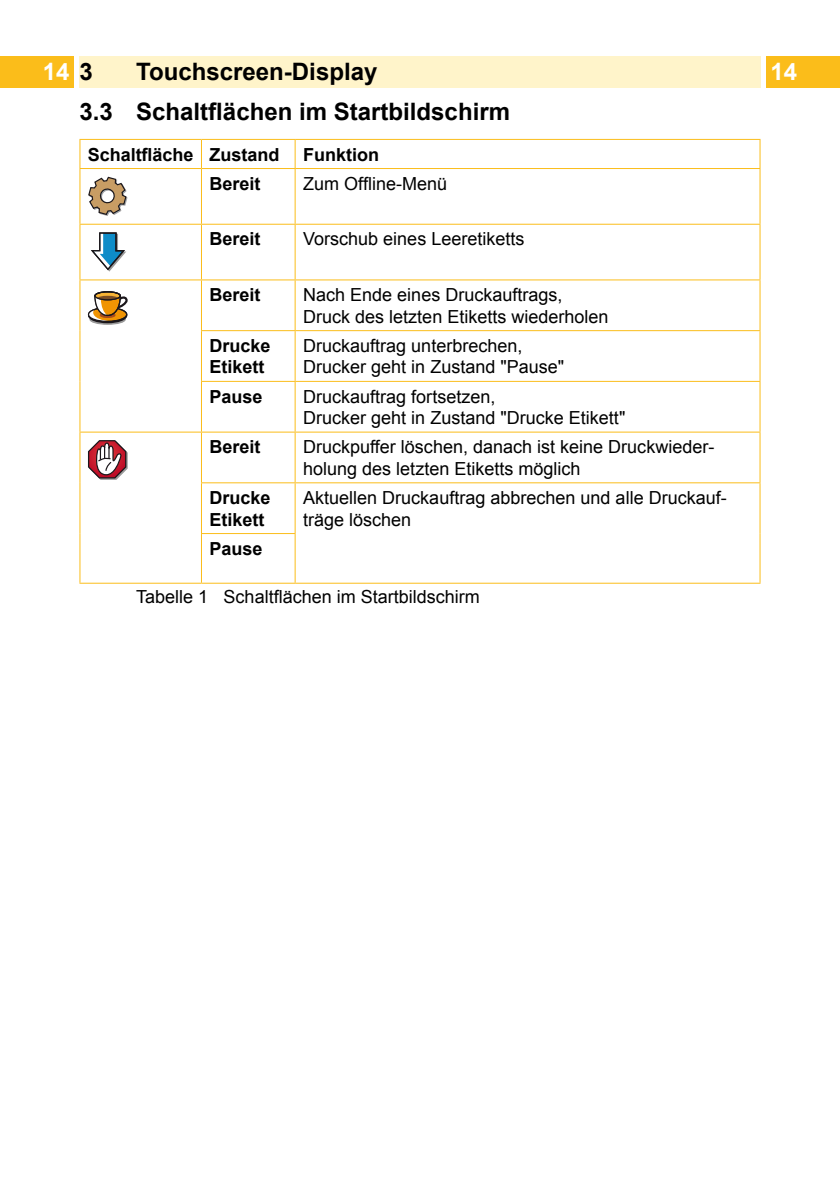
<style>
.page{position:relative;width:840px;height:1191px;background:#fff}
.page>*{position:absolute;margin:0;border:0;box-sizing:border-box;transform-origin:0 0}
.t1{font:700 24px "Arial";color:#000}
.t2{font:700 24px "Arial";color:#fff}
.t3{font:18px/21.6px "Arial";color:#000}
.t4{font:700 18px/21.6px "Arial";color:#000}
.s1{color:#000}
</style>
<div class="page">
<div style="left:79px;top:57px;width:681px;height:31px;background:#fff4ca"></div>
<div style="left:0;top:57px;width:74px;height:31px;background:#fbbd1a"></div>
<div style="left:765px;top:57px;width:74px;height:31px;background:#fbbd1a"></div>
<hr style="left:79px;top:139px;width:122px;height:1px;background:#fbbd1a">
<svg style="left:79px;top:140px;width:1px;height:28px"></svg>
<hr style="left:201px;top:139px;width:94px;height:1px;background:#fbbd1a">
<svg style="left:201px;top:140px;width:1px;height:28px"></svg>
<hr style="left:295px;top:139px;width:465px;height:1px;background:#fbbd1a">
<svg style="left:294px;top:140px;width:1px;height:28px"></svg>
<svg style="left:759px;top:140px;width:1px;height:28px"></svg>
<hr style="left:79px;top:168px;width:122px;height:1px;background:#fbbd1a">
<hr style="left:79px;top:169px;width:1px;height:55px;background:#fbbd1a">
<hr style="left:201px;top:168px;width:94px;height:1px;background:#fbbd1a">
<hr style="left:201px;top:169px;width:1px;height:55px;background:#fbbd1a">
<hr style="left:295px;top:168px;width:465px;height:1px;background:#fbbd1a">
<hr style="left:294px;top:169px;width:1px;height:55px;background:#fbbd1a">
<hr style="left:759px;top:169px;width:1px;height:55px;background:#fbbd1a">
<hr style="left:79px;top:224px;width:122px;height:1px;background:#fbbd1a">
<hr style="left:79px;top:225px;width:1px;height:54px;background:#fbbd1a">
<hr style="left:201px;top:224px;width:94px;height:1px;background:#fbbd1a">
<hr style="left:201px;top:225px;width:1px;height:54px;background:#fbbd1a">
<hr style="left:295px;top:224px;width:465px;height:1px;background:#fbbd1a">
<hr style="left:294px;top:225px;width:1px;height:54px;background:#fbbd1a">
<hr style="left:759px;top:225px;width:1px;height:54px;background:#fbbd1a">
<hr style="left:79px;top:279px;width:122px;height:1px;background:#fbbd1a">
<hr style="left:79px;top:280px;width:1px;height:51px;background:#fbbd1a">
<hr style="left:201px;top:279px;width:94px;height:1px;background:#fbbd1a">
<hr style="left:201px;top:280px;width:1px;height:50px;background:#fbbd1a">
<hr style="left:295px;top:279px;width:465px;height:1px;background:#fbbd1a">
<hr style="left:294px;top:280px;width:1px;height:50px;background:#fbbd1a">
<hr style="left:759px;top:280px;width:1px;height:50px;background:#fbbd1a">
<hr style="left:79px;top:331px;width:1px;height:50px;background:#fbbd1a">
<hr style="left:201px;top:330px;width:94px;height:1px;background:#fbbd1a">
<hr style="left:201px;top:331px;width:1px;height:50px;background:#fbbd1a">
<hr style="left:295px;top:330px;width:465px;height:1px;background:#fbbd1a">
<hr style="left:294px;top:331px;width:1px;height:50px;background:#fbbd1a">
<hr style="left:759px;top:331px;width:1px;height:50px;background:#fbbd1a">
<hr style="left:79px;top:381px;width:1px;height:50px;background:#fbbd1a">
<hr style="left:201px;top:381px;width:94px;height:1px;background:#fbbd1a">
<hr style="left:201px;top:382px;width:1px;height:49px;background:#fbbd1a">
<hr style="left:295px;top:381px;width:465px;height:1px;background:#fbbd1a">
<hr style="left:294px;top:382px;width:1px;height:49px;background:#fbbd1a">
<hr style="left:759px;top:382px;width:1px;height:49px;background:#fbbd1a">
<hr style="left:79px;top:431px;width:122px;height:1px;background:#fbbd1a">
<hr style="left:79px;top:432px;width:1px;height:51px;background:#fbbd1a">
<hr style="left:201px;top:431px;width:94px;height:1px;background:#fbbd1a">
<hr style="left:201px;top:432px;width:1px;height:50px;background:#fbbd1a">
<hr style="left:295px;top:431px;width:465px;height:1px;background:#fbbd1a">
<hr style="left:294px;top:432px;width:1px;height:50px;background:#fbbd1a">
<hr style="left:759px;top:432px;width:1px;height:50px;background:#fbbd1a">
<hr style="left:79px;top:483px;width:1px;height:50px;background:#fbbd1a">
<hr style="left:201px;top:482px;width:94px;height:1px;background:#fbbd1a">
<hr style="left:201px;top:483px;width:1px;height:50px;background:#fbbd1a">
<hr style="left:295px;top:482px;width:465px;height:1px;background:#fbbd1a">
<hr style="left:294px;top:483px;width:1px;height:50px;background:#fbbd1a">
<hr style="left:759px;top:483px;width:1px;height:50px;background:#fbbd1a">
<hr style="left:79px;top:533px;width:1px;height:49px;background:#fbbd1a">
<hr style="left:201px;top:533px;width:94px;height:1px;background:#fbbd1a">
<hr style="left:201px;top:534px;width:1px;height:48px;background:#fbbd1a">
<hr style="left:294px;top:534px;width:1px;height:48px;background:#fbbd1a">
<hr style="left:759px;top:533px;width:1px;height:49px;background:#fbbd1a">
<hr style="left:79px;top:582px;width:122px;height:1px;background:#fbbd1a">
<hr style="left:201px;top:582px;width:94px;height:1px;background:#fbbd1a">
<hr style="left:295px;top:582px;width:465px;height:1px;background:#fbbd1a">
<svg style="left:88px;top:176px;width:39px;height:40px"></svg>
<svg style="left:91px;top:232px;width:35px;height:40px"></svg>
<svg style="left:90px;top:314px;width:35px;height:10px"></svg>
<div style="left:89px;top:314px;width:37px;height:11px;border:1px solid #999;border-radius:50%"></div>
<div style="left:88px;top:308px;width:39px;height:15px;border:1px solid #1b171b;border-radius:50%"></div>
<div style="left:88px;top:307px;width:39px;height:15px;border:1px solid #1b171b;border-radius:50%"></div>
<svg style="left:88px;top:291px;width:40px;height:30px"></svg>
<svg style="left:88px;top:440px;width:40px;height:40px"></svg>
<h1 class="t2" style="left:43px;top:55px;width:52px">14 <span class="s1">3</span></h1>
<h1 class="t1" style="left:136px;top:55px;width:242px">Touchscreen-Display</h1>
<h1 class="t2" style="left:770px;top:55px;width:28px">145</h1>
<h1 class="t1" style="left:79px;top:95px;width:432px">3.3 Schaltflächen im Startbildschirm</h1>
<p class="t4" style="left:88px;top:144px;width:193px">Schaltfläche Zustand</p>
<p class="t4" style="left:303px;top:144px;width:77px">Funktion</p>
<p class="t4" style="left:209px;top:173px;width:53px">Bereit</p>
<p class="t3" style="left:303px;top:173px;width:146px">Zum Offline-Menü</p>
<p class="t4" style="left:209px;top:229px;width:53px">Bereit</p>
<p class="t3" style="left:303px;top:228px;width:223px">Vorschub eines Leeretiketts</p>
<p class="t4" style="left:209px;top:284px;width:53px">Bereit</p>
<p class="t3" style="left:303px;top:284px;width:307px">Nach Ende eines Druckauftrags,<br>Druck des letzten Etiketts wiederholen</p>
<p class="t4" style="left:209px;top:335px;width:63px">Drucke<br>Etikett</p>
<p class="t3" style="left:303px;top:335px;width:262px">Druckauftrag unterbrechen,<br>Drucker geht in Zustand "Pause"</p>
<p class="t4" style="left:209px;top:386px;width:55px">Pause</p>
<p class="t3" style="left:303px;top:385px;width:323px">Druckauftrag fortsetzen,<br>Drucker geht in Zustand "Drucke Etikett"</p>
<p class="t4" style="left:209px;top:436px;width:53px">Bereit</p>
<p class="t3" style="left:303px;top:436px;width:412px">Druckpuffer löschen, danach ist keine Druckwieder&shy;holung des letzten Etiketts möglich</p>
<p class="t4" style="left:209px;top:487px;width:63px">Drucke<br>Etikett</p>
<p class="t3" style="left:303px;top:487px;width:425px">Aktuellen Druckauftrag abbrechen und alle Druckauf&shy;träge löschen</p>
<p class="t4" style="left:209px;top:538px;width:55px">Pause</p>
<p class="t3" style="left:136px;top:586px;width:345px">Tabelle 1 Schaltflächen im Startbildschirm</p>
</div>
